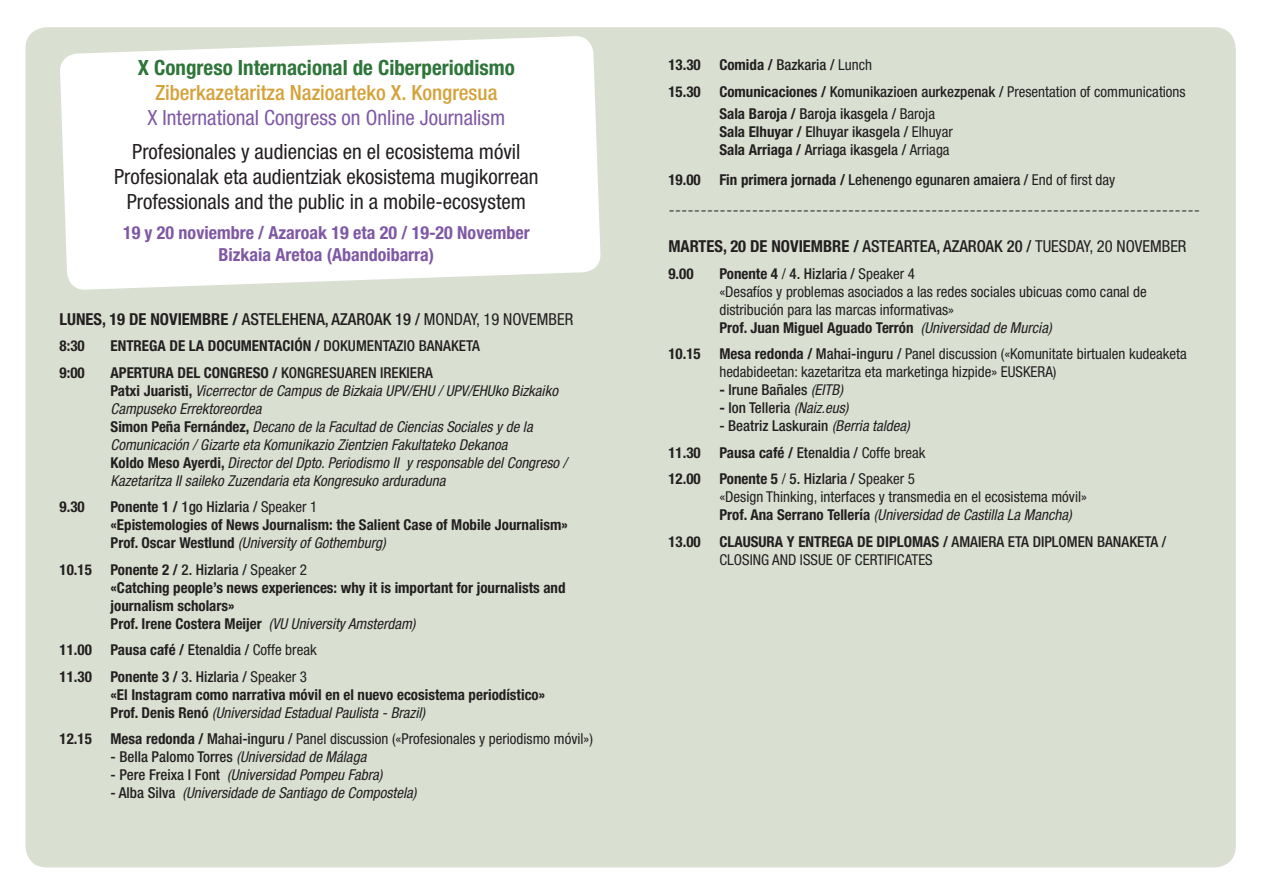
<style>
.page{position:relative;width:1263px;height:893px;background:#fff}
.page>*{position:absolute;margin:0;border:0;box-sizing:border-box;transform-origin:0 0}
.t1{font:condensed 21px "Helvetica Neue LT Pro";color:#231f20}
.t2{font:condensed 21px "Helvetica Neue LT Pro";color:#7f58a4}
.t3{font:700 condensed 21px "Helvetica Neue LT Pro";color:#2d7539}
.t4{font:500 condensed 21px "Helvetica Neue LT Pro";color:#d5a239}
.t5{font:18px "Minion Pro";color:#231f20}
.t6{font:700 condensed 18px "Helvetica Neue LT Pro";color:#7f58a4}
.t7{font:700 condensed 16.5px "Helvetica Neue LT Pro";color:#231f20}
.t8{font:500 condensed 16.5px "Helvetica Neue LT Pro";color:#231f20}
.t9{font:700 condensed 15px/18px "Helvetica Neue LT Pro";color:#231f20}
.t10{font:italic condensed 15px/18px "Helvetica Neue LT Pro";color:#231f20}
.t11{font:condensed 15px/18px "Helvetica Neue LT Pro";color:#231f20}
.t12{font:500 condensed 15px "Helvetica Neue LT Pro";color:#231f20}
.s1{font-weight:700}
.s2{font-weight:400}
.s3{font-weight:500}
.s4{font-weight:700;font-style:normal}
.s5{font-weight:400;font-style:italic}
.s6{font-weight:500;font-style:normal}
</style>
<div class="page">
<div style="left:26px;top:27px;width:1210px;height:840px;background:#d9e0d2;border-radius:21px"></div>
<svg style="left:60px;top:36px;width:541px;height:254px;background:#fbfcfb"></svg>
<p class="t3" style="left:138px;top:54px;width:378px">X Congreso Internacional de Ciberperiodismo</p>
<p class="t4" style="left:155px;top:80px;width:344px">Ziberkazetaritza Nazioarteko X. Kongresua</p>
<p class="t2" style="left:147px;top:105px;width:359px">X International Congress on Online Journalism</p>
<p class="t1" style="left:132px;top:139px;width:390px">Profesionales y audiencias en el ecosistema móvil</p>
<p class="t1" style="left:114px;top:164px;width:426px">Profesionalak eta audientziak ekosistema mugikorrean</p>
<p class="t1" style="left:127px;top:189px;width:401px">Professionals and the public in a mobile-ecosystem</p>
<p class="t6" style="left:123px;top:222px;width:408px">19 y 20 noviembre / Azaroak 19 eta 20 / 19-20 November</p>
<p class="t6" style="left:218px;top:243px;width:217px">Bizkaia Aretoa (Abandoibarra)</p>
<p class="t8" style="left:60px;top:309px;width:515px"><span class="s1">LUNES, 19 DE NOVIEMBRE /</span> ASTELEHENA, AZAROAK 19 / <span class="s2">MONDAY, 19 NOVEMBER</span></p>
<p class="t9" style="left:60px;top:337px;width:27px">8:30</p>
<p class="t9" style="left:111px;top:337px;width:371px">ENTREGA DE LA DOCUMENTACIÓN / <span class="s3">DOKUMENTAZIO BANAKETA</span></p>
<p class="t9" style="left:60px;top:363px;width:27px">9:00</p>
<p class="t9" style="left:111px;top:363px;width:324px">APERTURA DEL CONGRESO / <span class="s3">KONGRESUAREN IREKIERA</span></p>
<p class="t10" style="left:111px;top:382px;width:449px"><span class="s4">Patxi Juaristi,</span> Vicerrector de Campus de Bizkaia UPV/EHU / UPV/EHUko Bizkaiko<br>Campuseko Errektoreordea</p>
<p class="t10" style="left:111px;top:418px;width:424px"><span class="s4">Simon Peña Fernández,</span> Decano de la Facultad de Ciencias Sociales y de la<br>Comunicación / Gizarte eta Komunikazio Zientzien Fakultateko Dekanoa</p>
<p class="t10" style="left:111px;top:454px;width:458px"><span class="s4">Koldo Meso Ayerdi,</span> Director del Dpto. Periodismo II y responsable del Congreso /<br>Kazetaritza II saileko Zuzendaria eta Kongresuko arduraduna</p>
<p class="t9" style="left:60px;top:498px;width:27px">9.30</p>
<p class="t12" style="left:111px;top:498px;width:208px"><span class="s1">Ponente 1 /</span> 1go Hizlaria / <span class="s2">Speaker 1</span></p>
<p class="t9" style="left:111px;top:516px;width:459px">«Epistemologies of News Journalism: the Salient Case of Mobile Journalism»</p>
<p class="t10" style="left:111px;top:534px;width:277px"><span class="s4">Prof. Oscar Westlund</span> (University of Gothemburg)</p>
<p class="t9" style="left:60px;top:560px;width:249px">10.15 Ponente 2 / <span class="s3">2. Hizlaria /</span> <span class="s2">Speaker 2</span></p>
<p class="t9" style="left:111px;top:578px;width:456px">«Catching people’s news experiences: why it is important for journalists and journalism scholars»</p>
<p class="t9" style="left:111px;top:614px;width:306px">Prof. Irene Costera Meijer <span class="s5">(VU University Amsterdam)</span></p>
<p class="t9" style="left:60px;top:641px;width:259px">11.00 Pausa café / <span class="s3">Etenaldia /</span> <span class="s2">Coffe break</span></p>
<p class="t9" style="left:60px;top:667px;width:249px">11.30 Ponente 3 / <span class="s3">3. Hizlaria /</span> <span class="s2">Speaker 3</span></p>
<p class="t9" style="left:111px;top:685px;width:436px">«El Instagram como narrativa móvil en el nuevo ecosistema periodístico»</p>
<p class="t10" style="left:111px;top:704px;width:316px"><span class="s4">Prof. Denis Renó</span> (Universidad Estadual Paulista - Brazil)</p>
<p class="t11" style="left:60px;top:730px;width:535px"><span class="s1">12.15 Mesa redonda /</span> <span class="s3">Mahai-inguru /</span> Panel discussion («Profesionales y periodismo móvil»)</p>
<p class="t10" style="left:111px;top:748px;width:257px"><span class="s6">- Bella Palomo Torres</span> (Universidad de Málaga</p>
<p class="t10" style="left:111px;top:766px;width:273px"><span class="s6">- Pere Freixa I Font</span> (Universidad Pompeu Fabra)</p>
<p class="t10" style="left:111px;top:784px;width:307px"><span class="s6">- Alba Silva</span> (Universidade de Santiago de Compostela)</p>
<p class="t9" style="left:668px;top:56px;width:205px">13.30 Comida / <span class="s3">Bazkaria /</span> <span class="s2">Lunch</span></p>
<p class="t11" style="left:668px;top:82px;width:519px"><span class="s1">15.30 Comunicaciones /</span> <span class="s3">Komunikazioen aurkezpenak /</span> Presentation of communications</p>
<p class="t12" style="left:719px;top:105px;width:217px"><span class="s1">Sala Baroja /</span> Baroja ikasgela / <span class="s2">Baroja</span></p>
<p class="t12" style="left:719px;top:123px;width:235px"><span class="s1">Sala Elhuyar /</span> Elhuyar ikasgela / <span class="s2">Elhuyar</span></p>
<p class="t12" style="left:719px;top:141px;width:232px"><span class="s1">Sala Arriaga /</span> Arriaga ikasgela / <span class="s2">Arriaga</span></p>
<p class="t12" style="left:668px;top:171px;width:448px"><span class="s1">19.00 Fin primera jornada /</span> Lehenengo egunaren amaiera / <span class="s2">End of first day</span></p>
<p class="t5" style="left:668px;top:197px;width:533px">-----------------------------------------------------------------------------------</p>
<p class="t7" style="left:668px;top:236px;width:520px">MARTES, 20 DE NOVIEMBRE / <span class="s3">ASTEARTEA, AZAROAK 20 /</span> <span class="s2">TUESDAY, 20 NOVEMBER</span></p>
<p class="t9" style="left:668px;top:264px;width:27px">9.00</p>
<p class="t12" style="left:719px;top:264px;width:197px"><span class="s1">Ponente 4</span> <span class="s2">/</span> 4. Hizlaria / <span class="s2">Speaker 4</span></p>
<p class="t11" style="left:719px;top:282px;width:429px">«Desafíos y problemas asociados a las redes sociales ubicuas como canal de distribución para las marcas informativas»</p>
<p class="t9" style="left:719px;top:318px;width:334px">Prof. Juan Miguel Aguado Terrón <span class="s5">(Universidad de Murcia)</span></p>
<p class="t11" style="left:719px;top:345px;width:469px;text-indent:-51px"><span class="s1">10.15 Mesa redonda /</span> <span class="s3">Mahai-inguru /</span> Panel discussion («Komunitate birtualen kudeaketa hedabideetan: kazetaritza eta marketinga hizpide» EUSKERA)</p>
<p class="t12" style="left:719px;top:381px;width:125px"><span class="s1">-</span> Irune Bañales <span class="s5">(EITB)</span></p>
<p class="t12" style="left:719px;top:399px;width:131px"><span class="s1">-</span> Ion Telleria <span class="s5">(Naiz.eus)</span></p>
<p class="t12" style="left:719px;top:417px;width:192px">- Beatriz Laskurain <span class="s5">(Berria taldea)</span></p>
<p class="t9" style="left:668px;top:443px;width:259px">11.30 Pausa café / <span class="s3">Etenaldia /</span> <span class="s2">Coffe break</span></p>
<p class="t9" style="left:668px;top:469px;width:248px">12.00 Ponente 5 <span class="s2">/</span> <span class="s3">5. Hizlaria /</span> <span class="s2">Speaker 5</span></p>
<p class="t11" style="left:719px;top:488px;width:369px">«Design Thinking, interfaces y transmedia en el ecosistema móvil»</p>
<p class="t10" style="left:719px;top:506px;width:354px"><span class="s4">Prof. Ana Serrano Tellería</span> (Universidad de Castilla La Mancha)</p>
<p class="t9" style="left:719px;top:532px;width:448px;text-indent:-51px">13.00 CLAUSURA Y ENTREGA DE DIPLOMAS / <span class="s3">AMAIERA ETA DIPLOMEN BANAKETA /<br></span><span class="s2">CLOSING AND ISSUE OF CERTIFICATES</span></p>
</div>
